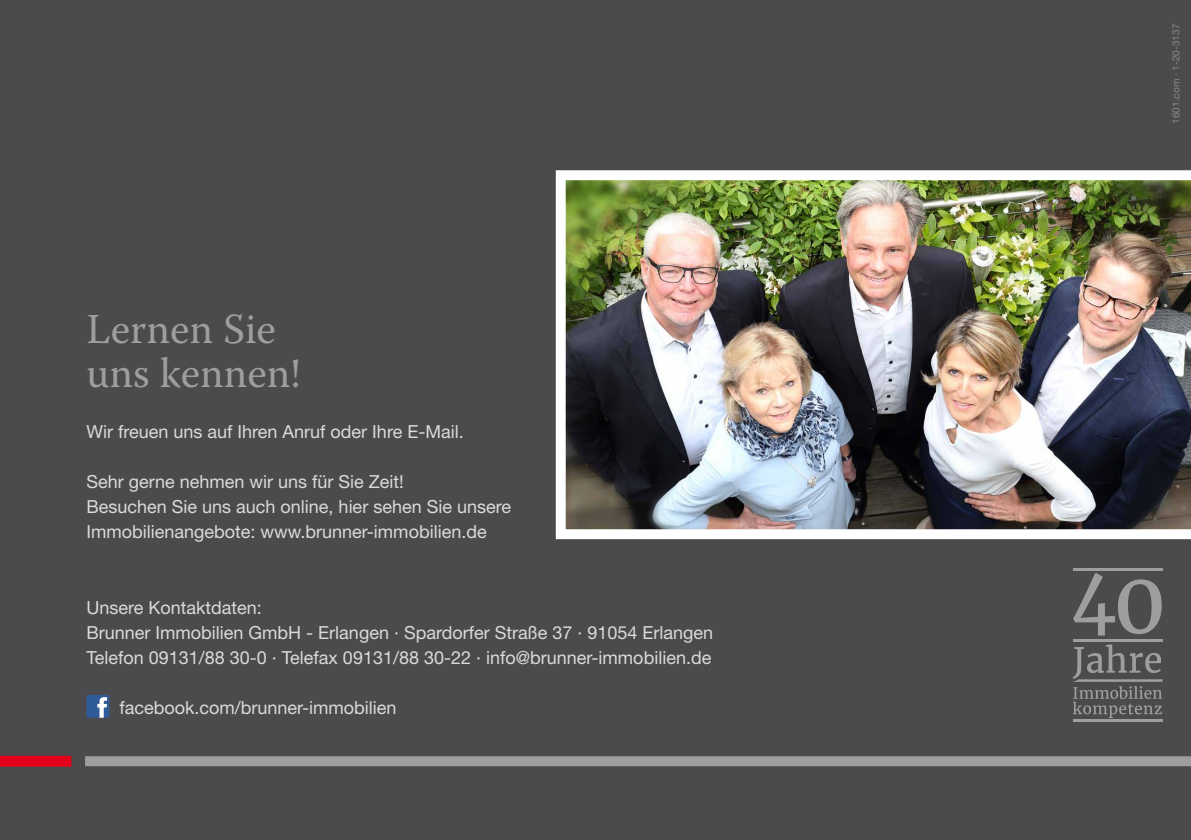
<style>
.page{position:relative;width:1191px;height:840px;background:#fff}
.page>*{position:absolute;margin:0;border:0;box-sizing:border-box;transform-origin:0 0}
.t1{font:42.6px/44px "Warnock Pro";color:#9c9e9f}
.t2{font:18px/25px "Helvetica Neue LT Pro";color:#d9dadb}
.t3{font:10px "Helvetica Neue LT Pro";color:#87888a}
</style>
<div class="page">
<div style="left:0;top:0;width:1191px;height:839px;background:#4b4b4d"></div>
<div style="left:85px;top:755px;width:1106px;height:10px;background:#9c9e9f"></div>
<img style="left:555px;top:170px;width:636px;height:370px">
<svg style="left:86px;top:695px;width:23px;height:22px"></svg>
<hr style="left:1072px;top:639px;width:90px;height:2px;background:#9c9e9f">
<hr style="left:1072px;top:567px;width:90px;height:3px;background:#9c9e9f">
<hr style="left:1072px;top:719px;width:90px;height:2px;background:#9c9e9f">
<svg style="left:1073px;top:573px;width:88px;height:62px"></svg>
<svg style="left:1072px;top:644px;width:90px;height:73px"></svg>
<svg style="left:0;top:755px;width:71px;height:10px"></svg>
<h1 class="t1" style="left:86px;top:306px;width:215px">Lernen Sie uns kennen!</h1>
<p class="t2" style="left:86px;top:419px;width:379px">Wir freuen uns auf Ihren Anruf oder Ihre E-Mail.</p>
<p class="t2" style="left:86px;top:469px;width:426px">Sehr gerne nehmen wir uns für Sie Zeit!<br>Besuchen Sie uns auch online, hier sehen Sie unsere<br>Immobilienangebote: www.brunner-immobilien.de</p>
<p class="t2" style="left:86px;top:594px;width:628px">Unsere Kontaktdaten:<br>Brunner Immobilien GmbH - Erlangen · Spardorfer Straße 37 · 91054 Erlangen<br>Telefon 09131/88 30-0 · Telefax 09131/88 30-22 · info@brunner-immobilien.de</p>
<p class="t2" style="left:119px;top:694px;width:279px">facebook.com/brunner-immobilien</p>
<p class="t3" style="left:1170px;top:124px;width:101px;rotate:-90deg">1601.com · 1-20-3137</p>
</div>
